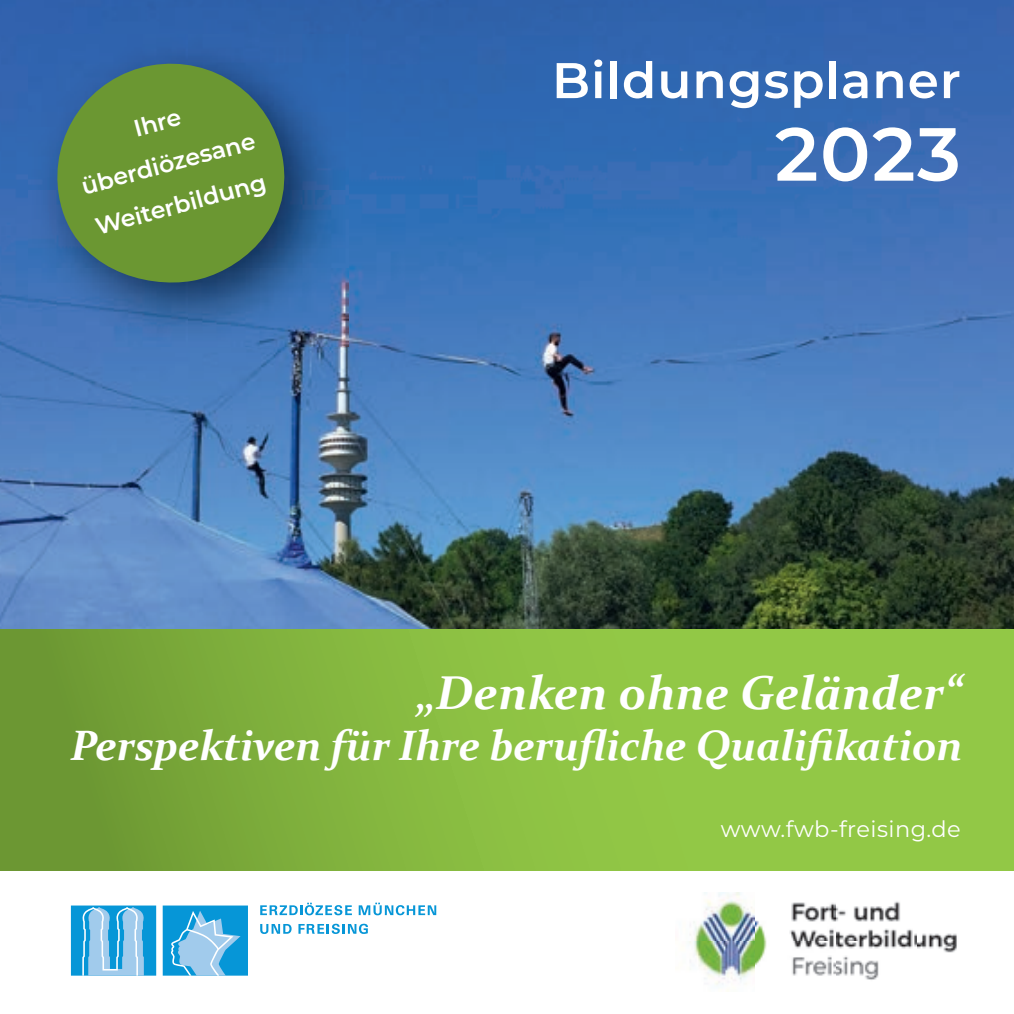
<style>
.page{position:relative;width:1014px;height:1014px;background:#fff}
.page>*{position:absolute;margin:0;border:0;box-sizing:border-box;transform-origin:0 0}
.t1{font:600 75px "Montserrat";color:#fff}
.t2{font:600 50px "Montserrat";letter-spacing:.02em;color:#fff}
.t3{font:italic 700 47.5px "Constantia";color:#fff}
.t4{font:italic 700 42.5px "Constantia";letter-spacing:-.01em;color:#fff}
.t5{font:600 23.75px/42.5px "Montserrat";color:#fff;text-align:center}
.t6{font:22.5px "Montserrat";letter-spacing:.02em;color:#fff}
</style>
<div class="page">
<img style="left:0;top:0;width:1013px;height:629px">
<div style="left:163px;top:905px;width:85px;height:70px;background:#0696d7"></div>
<div style="left:71px;top:905px;width:85px;height:70px;background:#0696d7"></div>
<svg style="left:82px;top:907px;width:62px;height:68px"></svg>
<svg style="left:171px;top:911px;width:69px;height:64px"></svg>
<svg style="left:260px;top:902px;width:92px;height:13px"></svg>
<svg style="left:358px;top:902px;width:78px;height:13px"></svg>
<svg style="left:260px;top:924px;width:31px;height:9px"></svg>
<svg style="left:298px;top:923px;width:70px;height:10px"></svg>
<img style="left:689px;top:892px;width:268px;height:99px">
<div style="left:0;top:629px;width:1013px;height:241px;background:linear-gradient(to right,#729e35,#9cd54b)"></div>
<img style="left:28px;top:35px;width:320px;height:312px">
<svg style="left:48px;top:55px;width:247px;height:234px;background:#568353"></svg>
<p class="t5" style="left:65px;top:124px;width:180px;rotate:-15deg">Ihre überdiözesane<br>Weiterbildung</p>
<p class="t2" style="left:552px;top:45px;width:410px">Bildungsplaner</p>
<h1 class="t1" style="left:774px;top:101px;width:187px">2023</h1>
<p class="t3" style="left:416px;top:659px;width:548px">„Denken ohne Geländer“</p>
<p class="t4" style="left:71px;top:716px;width:893px">Perspektiven für Ihre berufliche Qualifikation</p>
<p class="t6" style="left:720px;top:813px;width:241px">www.fwb-freising.de</p>
</div>
